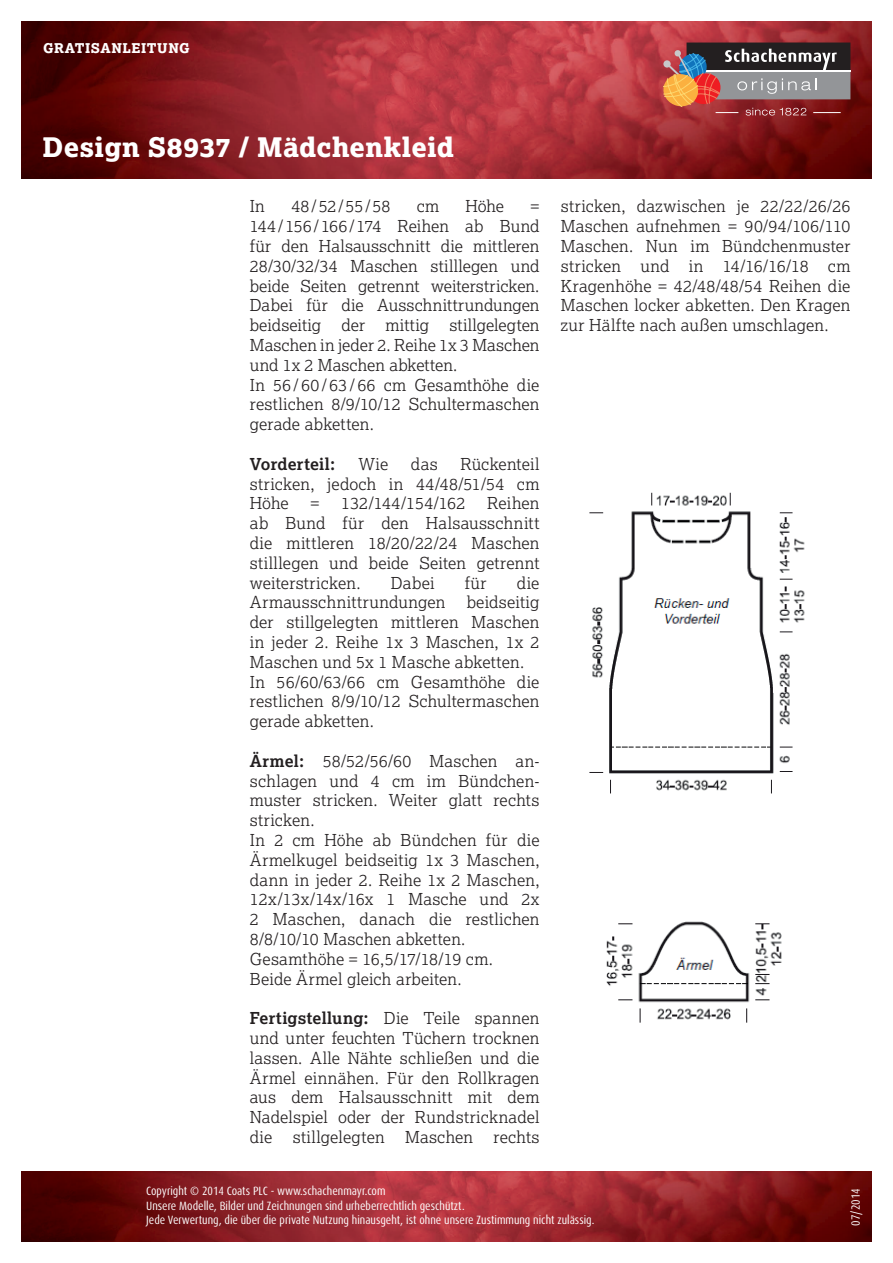
<style>
.page{position:relative;width:893px;height:1263px;background:#fff}
.page>*{position:absolute;margin:0;border:0;box-sizing:border-box;transform-origin:0 0}
.t1{font:800 27px "Lexia";letter-spacing:.015em;color:#fff}
.t2{font:300 16.5px/19.8px "Lexia";letter-spacing:.01em;color:#231f20;text-align:justify}
.t3{font:700 16.5px "Lexia";letter-spacing:.015em;color:#231f20}
.t4{font:800 13.5px "Lexia";letter-spacing:.04em;color:#fff}
.t5{font:condensed 12px/14.4px "Dax OT";color:#fff}
.s1{font-weight:700}
</style>
<div class="page">
<img style="left:21px;top:21px;width:851px;height:158px">
<img style="left:21px;top:1172px;width:851px;height:70px">
<div style="left:686px;top:43px;width:164px;height:27px;background:#231f20"></div>
<div style="left:686px;top:72px;width:164px;height:27px;background:#939598"></div>
<hr style="left:686px;top:70px;width:164px;height:2px;background:#fff">
<svg style="left:662px;top:49px;width:179px;height:67px"></svg>
<img style="left:606px;top:921px;width:176px;height:102px">
<img style="left:589px;top:492px;width:216px;height:302px">
<p class="t4" style="left:43px;top:39px;width:148px">GRATISANLEITUNG</p>
<h1 class="t1" style="left:43px;top:130px;width:413px">Design S8937 / Mädchenkleid</h1>
<p class="t2" style="left:250px;top:196px;width:17px">In</p>
<p class="t2" style="left:291px;top:196px;width:101px">48/52/55/58</p>
<p class="t2" style="left:417px;top:196px;width:24px">cm</p>
<p class="t2" style="left:466px;top:196px;width:40px">Höhe</p>
<p class="t2" style="left:250px;top:196px;width:291px;text-align:left;text-indent:281px">=<br>144/156/166/174 Reihen ab Bund für den Halsausschnitt die mittleren<br>28/30/32/34 Maschen stilllegen und beide Seiten getrennt weiterstricken.<br>Dabei für die Ausschnittrundungen beidseitig der mittig stillgelegten<br>Maschen in jeder 2. Reihe 1x 3 Maschen und 1x 2 Maschen abketten.<br>In 56 / 60 / 63 / 66 cm Gesamthöhe die restlichen 8/9/10/12 Schultermaschen gerade abketten.</p>
<p class="t3" style="left:250px;top:453px;width:87px">Vorderteil:</p>
<p class="t2" style="left:359px;top:453px;width:31px">Wie</p>
<p class="t2" style="left:411px;top:453px;width:28px">das</p>
<p class="t2" style="left:250px;top:453px;width:291px;text-indent:211px">Rückenteil stricken, jedoch in 44/48/51/54 cm Höhe</p>
<p class="t2" style="left:250px;top:493px;width:291px;text-indent:237px">Reihen ab Bund für den Halsausschnitt die mittleren 18/20/22/24 Maschen stilllegen und beide Seiten getrennt weiterstricken.</p>
<p class="t2" style="left:311px;top:493px;width:10px">=</p>
<p class="t2" style="left:341px;top:493px;width:126px">132/144/154/162</p>
<p class="t2" style="left:391px;top:572px;width:45px">Dabei</p>
<p class="t2" style="left:465px;top:572px;width:23px">für</p>
<p class="t2" style="left:517px;top:572px;width:24px">die</p>
<p class="t2" style="left:250px;top:592px;width:197px">Armausschnittrundungen</p>
<p class="t2" style="left:250px;top:592px;width:291px;text-align:left;text-indent:217px">beidseitig der stillgelegten mittleren Maschen in jeder 2. Reihe 1x 3 Maschen, 1x 2<br>Maschen und 5x 1 Masche abketten.<br>In 56/60/63/66 cm Gesamthöhe die restlichen 8/9/10/12 Schultermaschen gerade abketten.</p>
<p class="t2" style="left:250px;top:750px;width:291px;text-align:left"><span class="s1">Ärmel:</span> 58/52/56/60 Maschen an&shy;schlagen und 4 cm im Bündchen&shy;muster stricken. Weiter glatt rechts stricken.<br>In 2 cm Höhe ab Bündchen für die<br>Ärmelkugel beidseitig 1x 3 Maschen, dann in jeder 2. Reihe 1x 2 Maschen,<br>12x/13x/14x/16x 1 Masche und 2x<br>2 Maschen, danach die restlichen<br>8/8/10/10 Maschen abketten.<br>Gesamthöhe = 16,5/17/18/19 cm.<br>Beide Ärmel gleich arbeiten.</p>
<p class="t2" style="left:250px;top:1008px;width:291px"><span class="s1">Fertigstellung:</span> Die Teile spannen und unter feuchten Tüchern trocknen lassen. Alle Nähte schließen und die Ärmel einnähen. Für den Rollkragen aus dem Halsausschnitt mit dem Nadelspiel oder der Rundstricknadel die stillgelegten Maschen rechts</p>
<p class="t2" style="left:561px;top:196px;width:291px">stricken, dazwischen je 22/22/26/26<br>Maschen aufnehmen = 90/94/106/110<br>Maschen. Nun im Bündchenmuster stricken und in 14/16/16/18 cm Kragenhöhe = 42/48/48/54 Reihen die Maschen locker abketten. Den Kragen zur Hälfte nach außen umschlagen.</p>
<p class="t5" style="left:146px;top:1184px;width:450px">Copyright © 2014 Coats PLC - www.schachenmayr.com<br>Unsere Modelle, Bilder und Zeichnungen sind urheberrechtlich geschützt.<br>Jede Verwertung, die über die private Nutzung hinausgeht, ist ohne unsere Zustimmung nicht zulässig.</p>
<p class="t5" style="left:849px;top:1225px;width:39px;rotate:-90deg">07/2014</p>
</div>
